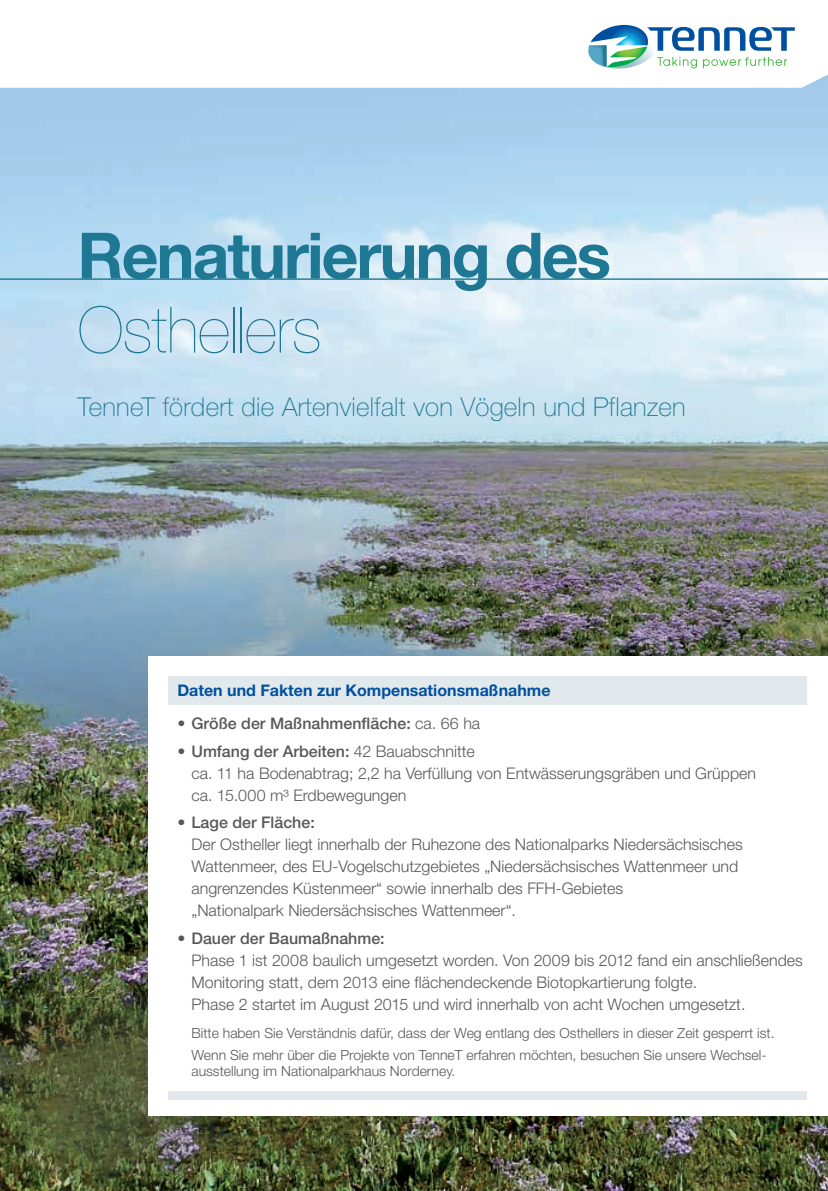
<style>
.page{position:relative;width:828px;height:1191px;background:#fff}
.page>*{position:absolute;margin:0;border:0;box-sizing:border-box;transform-origin:0 0}
.t1{font:700 64px "Helvetica Neue LT";letter-spacing:-.03em;color:#1e7793}
.t2{font:200 64px "Helvetica Neue LT";letter-spacing:-.01em;color:#1e7793}
.t3{font:100 26px "Helvetica Neue LT";letter-spacing:.01em;color:#1e7793}
.t4{font:300 16px/22px "Helvetica Neue LT";color:#57585a}
.t5{font:700 16px "Helvetica Neue LT";color:#01509f}
.t6{font:500 16px "Helvetica Neue LT";color:#57585a}
.t7{font:300 14px/22px "Helvetica Neue LT";color:#57585a}
.s1{font-weight:300}
.s2{font-weight:500}
</style>
<div class="page">
<img style="left:0;top:88px;width:828px;height:1103px">
<img style="left:0;top:986px;width:251px;height:205px">
<svg style="left:0;top:24px;width:828px;height:64px"></svg>
<svg style="left:586px;top:25px;width:209px;height:45px"></svg>
<hr style="left:0;top:278px;width:828px;height:2px;background:#1e7793">
<div style="left:149px;top:656px;width:679px;height:459px;background:#fff"></div>
<div style="left:169px;top:676px;width:638px;height:29px;background:#e2e9ed"></div>
<div style="left:169px;top:1090px;width:638px;height:9px;background:#e2e9ed"></div>
<h1 class="t1" style="left:77px;top:216px;width:535px">Renaturierung des</h1>
<h1 class="t2" style="left:77px;top:293px;width:246px">Osthellers</h1>
<h2 class="t3" style="left:77px;top:391px;width:610px">TenneT fördert die Artenvielfalt von Vögeln und Pflanzen</h2>
<p class="t5" style="left:177px;top:680px;width:375px">Daten und Fakten zur Kompensationsmaßnahme</p>
<p class="t6" style="left:177px;top:714px;width:304px"><span class="s1">•</span> Größe der Maßnahmenfläche: <span class="s1">ca. 66 ha</span></p>
<p class="t4" style="left:191px;top:739px;width:566px;text-indent:-14px">• <span class="s2">Umfang der Arbeiten:</span> 42 Bauabschnitte<br>ca. 11 ha Bodenabtrag; 2,2 ha Verfüllung von Entwässerungsgräben und Grüppen ca. 15.000 m³ Erdbewegungen</p>
<p class="t4" style="left:191px;top:811px;width:553px;text-indent:-14px">• <span class="s2">Lage der Fläche:<br></span>Der Ostheller liegt innerhalb der Ruhezone des Nationalparks Niedersächsisches Wattenmeer, des EU-Vogelschutzgebietes „Niedersächsisches Wattenmeer und angrenzendes Küstenmeer“ sowie innerhalb des FFH-Gebietes<br>„Nationalpark Niedersächsisches Wattenmeer“.</p>
<p class="t4" style="left:191px;top:927px;width:613px;text-indent:-14px">• <span class="s2">Dauer der Baumaßnahme:<br></span>Phase 1 ist 2008 baulich umgesetzt worden. Von 2009 bis 2012 fand ein anschließendes Monitoring statt, dem 2013 eine flächendeckende Biotopkartierung folgte.<br>Phase 2 startet im August 2015 und wird innerhalb von acht Wochen umgesetzt.</p>
<p class="t7" style="left:191px;top:1021px;width:584px">Bitte haben Sie Verständnis dafür, dass der Weg entlang des Osthellers in dieser Zeit gesperrt ist.<br>Wenn Sie mehr über die Projekte von TenneT erfahren möchten, besuchen Sie unsere Wechsel-</p>
<p class="t7" style="left:191px;top:1059px;width:265px">ausstellung im Nationalparkhaus Norderney.</p>
</div>
